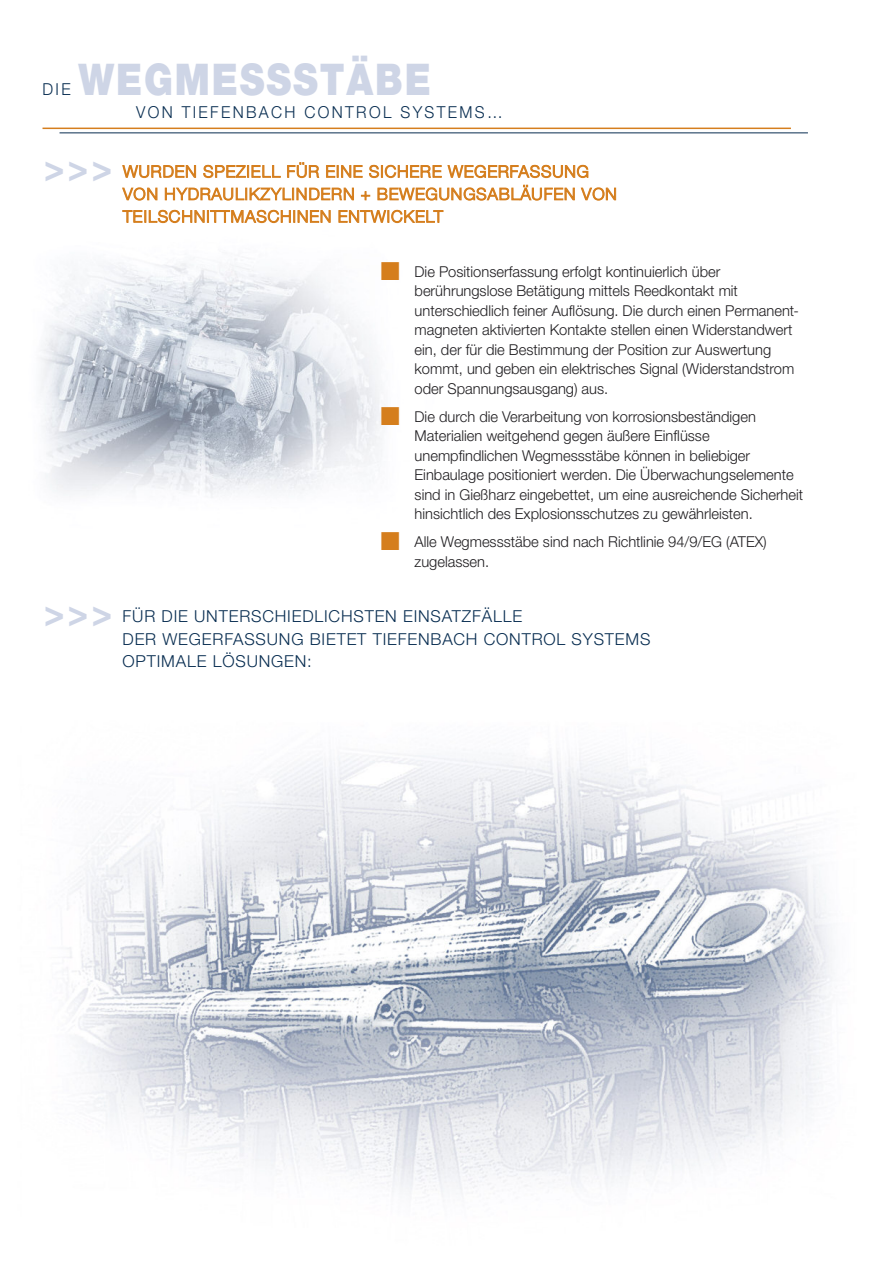
<style>
.page{position:relative;width:893px;height:1263px;background:#fff}
.page>*{position:absolute;margin:0;border:0;box-sizing:border-box;transform-origin:0 0}
.t1{font:900 43.8px "Helvetica Neue";letter-spacing:.05em;color:#ced5e6;scale:.85 1}
.t2{font:700 37.8px "Helvetica Neue";color:#ced5e6;scale:.9 1}
.t3{font:300 16.5px/22.5px "Helvetica Neue";letter-spacing:.05em;color:#d57e1d}
.t4{font:300 16.5px/22.5px "Helvetica Neue";letter-spacing:.05em;color:#082d51}
.t5{font:300 16.5px "Helvetica Neue";letter-spacing:.15em;color:#082d51;scale:.95 1}
.t6{font:300 16.5px "Helvetica Neue";letter-spacing:.05em;color:#082d51;scale:.95 1}
.t7{font:300 15px/19.5px "Helvetica Neue";color:#201e21}
</style>
<div class="page">
<img style="left:40px;top:127px;width:792px;height:1069px">
<hr style="left:43px;top:128px;width:748px;height:1px;background:#d57e1d">
<hr style="left:60px;top:132px;width:748px;height:1px;background:#082d51">
<svg style="left:382px;top:262px;width:17px;height:18px"></svg>
<svg style="left:382px;top:407px;width:17px;height:18px"></svg>
<svg style="left:382px;top:532px;width:17px;height:18px"></svg>
<h1 class="t1" style="left:78px;top:64px;width:416px">WEGMESSSTÄBE</h1>
<p class="t5" style="left:136px;top:106px;width:388px">VON TIEFENBACH CONTROL SYSTEMS…</p>
<p class="t6" style="left:43px;top:83px;width:31px">DIE</p>
<h2 class="t2" style="left:44px;top:154px;width:77px">&gt;&gt;&gt;</h2>
<p class="t3" style="left:123px;top:162px;width:495px">WURDEN SPEZIELL FÜR EINE SICHERE WEGERFASSUNG<br>VON HYDRAULIKZYLINDERN + BEWEGUNGSABLÄUFEN VON<br>TEILSCHNITTMASCHINEN ENTWICKELT</p>
<p class="t7" style="left:415px;top:263px;width:386px">Die Positionserfassung erfolgt kontinuierlich über berührungslose Betätigung mittels Reedkontakt mit unterschiedlich feiner Auflösung. Die durch einen Permanent&shy;magneten aktivierten Kontakte stellen einen Widerstandwert ein, der für die Bestimmung der Position zur Auswertung kommt, und geben ein elektrisches Signal (Widerstandstrom oder Spannungsausgang) aus.</p>
<p class="t7" style="left:415px;top:408px;width:390px">Die durch die Verarbeitung von korrosionsbeständigen Materialien weitgehend gegen äußere Einflüsse unempfindlichen Wegmessstäbe können in beliebiger Einbaulage positioniert werden. Die Überwachungselemente sind in Gießharz eingebettet, um eine ausreichende Sicherheit hinsichtlich des Explosionsschutzes zu gewährleisten.</p>
<p class="t7" style="left:415px;top:533px;width:354px">Alle Wegmessstäbe sind nach Richtlinie 94/9/EG (ATEX) zugelassen.</p>
<h2 class="t2" style="left:44px;top:599px;width:77px">&gt;&gt;&gt;</h2>
<p class="t4" style="left:123px;top:607px;width:529px">FÜR DIE UNTERSCHIEDLICHSTEN EINSATZFÄLLE<br>DER WEGERFASSUNG BIETET TIEFENBACH CONTROL SYSTEMS<br>OPTIMALE LÖSUNGEN:</p>
</div>
